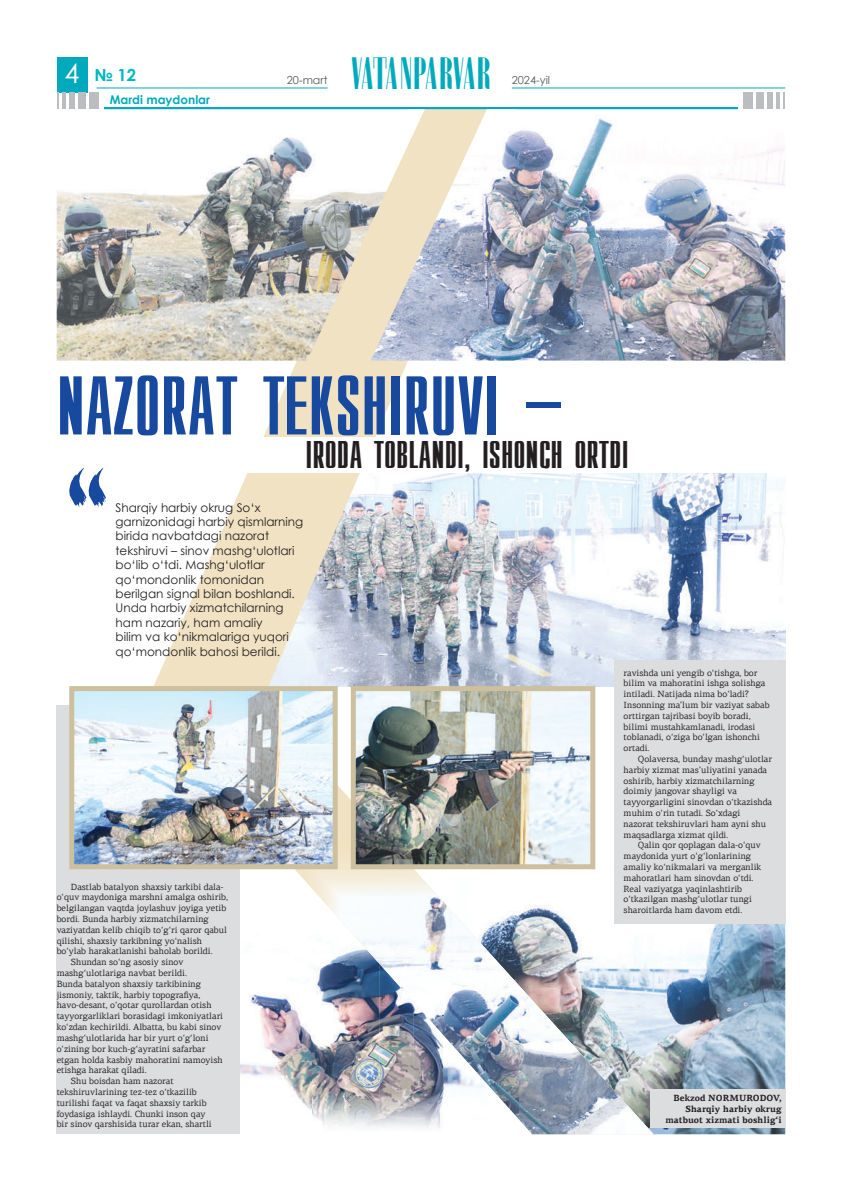
<style>
.page{position:relative;width:842px;height:1191px;background:#fff}
.page>*{position:absolute;margin:0;border:0;box-sizing:border-box;transform-origin:0 0}
.t1{font:69.2px "Virtec Compact Uz";color:#17499f}
.t2{font:44.1px "Zabatana Poster";letter-spacing:-.035em;color:#00aabc;scale:.81 1}
.t3{font:32px "Virtec Compact Uz";color:#231f20}
.t4{font:700 16.6px "Century Gothic";color:#00b7c7}
.t5{font:12px/14.4px "Century Gothic";color:#231f20}
.t6{font:700 12px "Century Gothic";color:#00aabc}
.t7{font:11px "Century Gothic";color:#57585a}
.t8{font:9px/10.8px "PF Agora Serif Pro UZ";color:#231f20}
.t9{font:700 9px/10.8px "PF Agora Serif Pro UZ";color:#231f20;text-align:right}
.s1{font-weight:400;font-size:27px;color:#fff}
</style>
<div class="page">
<div style="left:57px;top:58px;width:30px;height:35px;background:#00aabc"></div>
<hr style="left:512px;top:87px;width:273px;height:1px;background:#00aabc">
<hr style="left:97px;top:87px;width:231px;height:1px;background:#00aabc">
<div style="left:90px;top:93px;width:9px;height:16px;background:#bcbdc0"></div>
<div style="left:79px;top:93px;width:7px;height:16px;background:#bcbdc0"></div>
<div style="left:70px;top:93px;width:5px;height:16px;background:#bcbdc0"></div>
<hr style="left:62px;top:93px;width:4px;height:16px;background:#bcbdc0">
<svg style="left:57px;top:93px;width:1px;height:16px"></svg>
<div style="left:743px;top:93px;width:9px;height:16px;background:#bcbdc0"></div>
<div style="left:756px;top:93px;width:7px;height:16px;background:#bcbdc0"></div>
<div style="left:767px;top:93px;width:5px;height:16px;background:#bcbdc0"></div>
<hr style="left:776px;top:93px;width:4px;height:16px;background:#bcbdc0">
<svg style="left:783px;top:93px;width:2px;height:16px"></svg>
<hr style="left:104px;top:107px;width:634px;height:2px;background:#00aabc">
<img style="left:654px;top:473px;width:131px;height:187px">
<img style="left:654px;top:923px;width:131px;height:211px">
<div style="left:57px;top:705px;width:183px;height:429px;background:#dcdddf"></div>
<div style="left:614px;top:660px;width:171px;height:263px;background:#dcdddf"></div>
<div style="left:650px;top:1088px;width:135px;height:39px;background:#dcdddf"></div>
<img style="left:146px;top:360px;width:508px;height:768px">
<img style="left:283px;top:838px;width:135px;height:66px">
<img style="left:418px;top:873px;width:34px;height:171px">
<img style="left:326px;top:904px;width:92px;height:33px">
<img style="left:452px;top:911px;width:33px;height:171px">
<img style="left:355px;top:937px;width:63px;height:33px">
<img style="left:485px;top:948px;width:34px;height:171px">
<img style="left:385px;top:970px;width:33px;height:37px">
<img style="left:519px;top:985px;width:34px;height:149px">
<img style="left:552px;top:1022px;width:35px;height:112px">
<img style="left:586px;top:1059px;width:34px;height:75px">
<img style="left:620px;top:1097px;width:34px;height:37px">
<img style="left:57px;top:109px;width:314px;height:251px">
<div style="left:221px;top:437px;width:564px;height:35px;background:#fff"></div>
<img style="left:371px;top:109px;width:414px;height:251px">
<img style="left:75px;top:692px;width:257px;height:171px">
<div style="left:69px;top:686px;width:269px;height:183px;border:5px solid #cdc09f"></div>
<img style="left:357px;top:692px;width:232px;height:171px">
<div style="left:351px;top:686px;width:244px;height:183px;border:5px solid #cdc09f"></div>
<svg style="left:69px;top:468px;width:37px;height:39px"></svg>
<h3 class="t4" style="left:65px;top:63px;width:73px"><span class="s1">4</span> № 12</h3>
<h3 class="t6" style="left:110px;top:90px;width:102px">Mardi maydonlar</h3>
<p class="t7" style="left:287px;top:73px;width:42px">20-mart</p>
<h2 class="t2" style="left:351px;top:46px;width:175px">VATANPARVAR</h2>
<p class="t7" style="left:512px;top:72px;width:40px">2024-yil</p>
<h1 class="t1" style="left:57px;top:364px;width:508px">NAZORAT TEKSHIRUVI –</h1>
<h3 class="t3" style="left:305px;top:435px;width:325px">IRODA TOBLANDI, ISHONCH ORTDI</h3>
<p class="t5" style="left:116px;top:500px;width:189px">Sharqiy harbiy okrug So‘x garnizonidagi harbiy qismlarning birida navbatdagi nazorat tekshiruvi – sinov mashg‘ulotlari bo‘lib o‘tdi. Mashg‘ulotlar qo‘mondonlik tomonidan berilgan signal bilan boshlandi.<br>Unda harbiy xizmatchilarning ham nazariy, ham amaliy<br>bilim va ko‘nikmalariga yuqori qo‘mondonlik bahosi berildi.</p>
<p class="t8" style="left:71px;top:881px;width:154px">Dastlab batalyon shaxsiy tarkibi dala-</p>
<p class="t8" style="left:57px;top:892px;width:173px">o‘quv maydoniga marshni amalga oshirib,</p>
<p class="t8" style="left:57px;top:902px;width:171px">belgilangan vaqtda joylashuv joyiga yetib</p>
<p class="t8" style="left:57px;top:913px;width:154px">bordi. Bunda harbiy xizmatchilarning</p>
<p class="t8" style="left:57px;top:924px;width:172px">vaziyatdan kelib chiqib to‘g‘ri qaror qabul</p>
<p class="t8" style="left:57px;top:935px;width:147px">qilishi, shaxsiy tarkibning yo‘nalish</p>
<p class="t8" style="left:57px;top:946px;width:157px">bo‘ylab harakatlanishi baholab borildi.</p>
<p class="t8" style="left:71px;top:956px;width:114px">Shundan so‘ng asosiy sinov</p>
<p class="t8" style="left:57px;top:967px;width:132px">mashg‘ulotlariga navbat berildi.</p>
<p class="t8" style="left:57px;top:978px;width:146px">Bunda batalyon shaxsiy tarkibining</p>
<p class="t8" style="left:57px;top:989px;width:145px">jismoniy, taktik, harbiy topografiya,</p>
<p class="t8" style="left:57px;top:1000px;width:156px">havo-desant, o‘qotar qurollardan otish</p>
<p class="t8" style="left:57px;top:1010px;width:168px">tayyorgarliklari borasidagi imkoniyatlari</p>
<p class="t8" style="left:57px;top:1021px;width:166px">ko‘zdan kechirildi. Albatta, bu kabi sinov</p>
<p class="t8" style="left:57px;top:1032px;width:153px">mashg‘ulotlarida har bir yurt o‘g‘loni</p>
<p class="t8" style="left:57px;top:1043px;width:150px">o‘zining bor kuch-g‘ayratini safarbar</p>
<p class="t8" style="left:57px;top:1054px;width:167px">etgan holda kasbiy mahoratini namoyish</p>
<p class="t8" style="left:57px;top:1064px;width:91px">etishga harakat qiladi.</p>
<p class="t8" style="left:71px;top:1075px;width:104px">Shu boisdan ham nazorat</p>
<p class="t8" style="left:57px;top:1086px;width:142px">tekshiruvlarining tez-tez o‘tkazilib</p>
<p class="t8" style="left:57px;top:1097px;width:151px">turilishi faqat va faqat shaxsiy tarkib</p>
<p class="t8" style="left:57px;top:1108px;width:150px">foydasiga ishlaydi. Chunki inson qay</p>
<p class="t8" style="left:57px;top:1118px;width:157px">bir sinov qarshisida turar ekan, shartli</p>
<p class="t8" style="left:624px;top:667px;width:147px">ravishda uni yengib o‘tishga, bor bilim va mahoratini ishga solishga intiladi. Natijada nima bo‘ladi?<br>Insonning ma’lum bir vaziyat sabab orttirgan tajribasi boyib boradi, bilimi mustahkamlanadi, irodasi toblanadi, o‘ziga bo‘lgan ishonchi ortadi.</p>
<p class="t8" style="left:624px;top:753px;width:150px;text-indent:14px">Qolaversa, bunday mashg‘ulotlar harbiy xizmat mas’uliyatini yanada oshirib, harbiy xizmatchilarning doimiy jangovar shayligi va tayyorgarligini sinovdan o‘tkazishda muhim o‘rin tutadi. So‘xdagi nazorat tekshiruvlari ham ayni shu maqsadlarga xizmat qildi.</p>
<p class="t8" style="left:624px;top:840px;width:139px;text-indent:14px">Qalin qor qoplagan dala-o‘quv maydonida yurt o‘g‘lonlarining amaliy ko‘nikmalari va merganlik mahoratlari ham sinovdan o‘tdi.<br>Real vaziyatga yaqinlashtirib o‘tkazilgan mashg‘ulotlar tungi sharoitlarda ham davom etdi.</p>
<p class="t9" style="left:665px;top:1093px;width:118px">Bekzod NORMURODOV,<br>Sharqiy harbiy okrug matbuot xizmati boshlig‘i</p>
</div>
